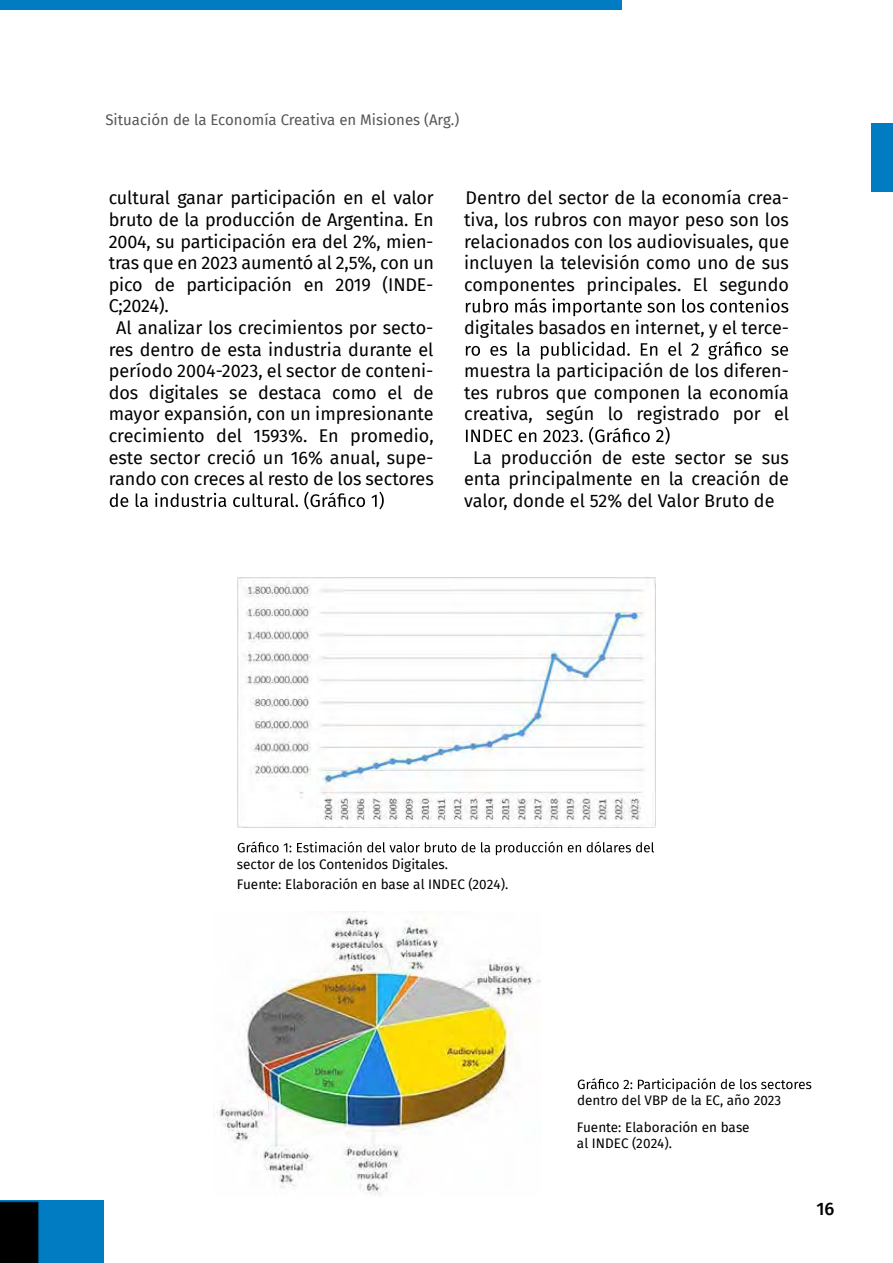
<style>
.page{position:relative;width:893px;height:1263px;background:#fff}
.page>*{position:absolute;margin:0;border:0;box-sizing:border-box;transform-origin:0 0}
.t1{font:18px/21.6px "Fira Sans";color:#000;text-align:justify}
.t2{font:500 18px "Fira Sans";color:#000}
.t3{font:15px "Fira Sans";color:#575756}
.t4{font:13.5px/16.2px "Fira Sans";color:#000}
</style>
<div class="page">
<img style="left:213px;top:912px;width:328px;height:283px">
<svg style="left:110px;top:492px;width:274px;height:17px"></svg>
<svg style="left:466px;top:298px;width:322px;height:18px"></svg>
<svg style="left:466px;top:341px;width:322px;height:18px"></svg>
<svg style="left:466px;top:427px;width:204px;height:18px"></svg>
<div style="left:0;top:0;width:621px;height:10px;background:#017cc2"></div>
<div style="left:0;top:1201px;width:103px;height:62px;background:#017cc2"></div>
<img style="left:0;top:1200px;width:92px;height:63px">
<img style="left:238px;top:578px;width:417px;height:250px">
<svg style="left:238px;top:841px;width:416px;height:14px"></svg>
<svg style="left:578px;top:1078px;width:233px;height:14px"></svg>
<div style="left:872px;top:123px;width:21px;height:68px;background:#017cc2"></div>
<p class="t3" style="left:105px;top:109px;width:356px">Situación de la Economía Creativa en Misiones (Arg.)</p>
<p class="t1" style="left:109px;top:187px;width:327px">cultural ganar participación en el valor</p>
<p class="t1" style="left:109px;top:208px;width:327px">bruto de la producción de Argentina. En</p>
<p class="t1" style="left:109px;top:230px;width:326px">2004, su participación era del 2%, mien-</p>
<p class="t1" style="left:109px;top:252px;width:327px">tras que en 2023 aumentó al 2,5%, con un</p>
<p class="t1" style="left:109px;top:273px;width:326px">pico de participación en 2019 (INDE-</p>
<p class="t1" style="left:109px;top:295px;width:62px">C;2024).</p>
<p class="t1" style="left:116px;top:316px;width:319px">Al analizar los crecimientos por secto-</p>
<p class="t1" style="left:109px;top:338px;width:326px">res dentro de esta industria durante el</p>
<p class="t1" style="left:109px;top:360px;width:326px">período 2004-2023, el sector de conteni-</p>
<p class="t1" style="left:109px;top:381px;width:326px">dos digitales se destaca como el de</p>
<p class="t1" style="left:109px;top:403px;width:326px">mayor expansión, con un impresionante</p>
<p class="t1" style="left:109px;top:424px;width:326px">crecimiento del 1593%. En promedio,</p>
<p class="t1" style="left:109px;top:446px;width:326px">este sector creció un 16% anual, supe-</p>
<p class="t1" style="left:109px;top:468px;width:327px">rando con creces al resto de los sectores</p>
<p class="t1" style="left:464px;top:187px;width:326px">Dentro del sector de la economía crea&shy;tiva, los rubros con mayor peso son los relacionados con los audiovisuales, que incluyen la televisión como uno de sus componentes principales. El segundo</p>
<p class="t1" style="left:464px;top:316px;width:326px">digitales basados en internet, y el terce-</p>
<p class="t1" style="left:464px;top:360px;width:326px">muestra la participación de los diferen&shy;tes rubros que componen la economía creativa, según lo registrado por el</p>
<p class="t1" style="left:464px;top:446px;width:326px;text-indent:9px">La producción de este sector se sus enta principalmente en la creación de valor, donde el 52% del Valor Bruto de</p>
<p class="t4" style="left:237px;top:855px;width:212px">sector de los Contenidos Digitales.</p>
<p class="t4" style="left:237px;top:875px;width:273px">Fuente: Elaboración en base al INDEC (2024).</p>
<p class="t4" style="left:577px;top:1092px;width:205px">dentro del VBP de la EC, año 2023</p>
<p class="t4" style="left:577px;top:1119px;width:174px">Fuente: Elaboración en base al INDEC (2024).</p>
<p class="t2" style="left:816px;top:1194px;width:19px">16</p>
</div>
